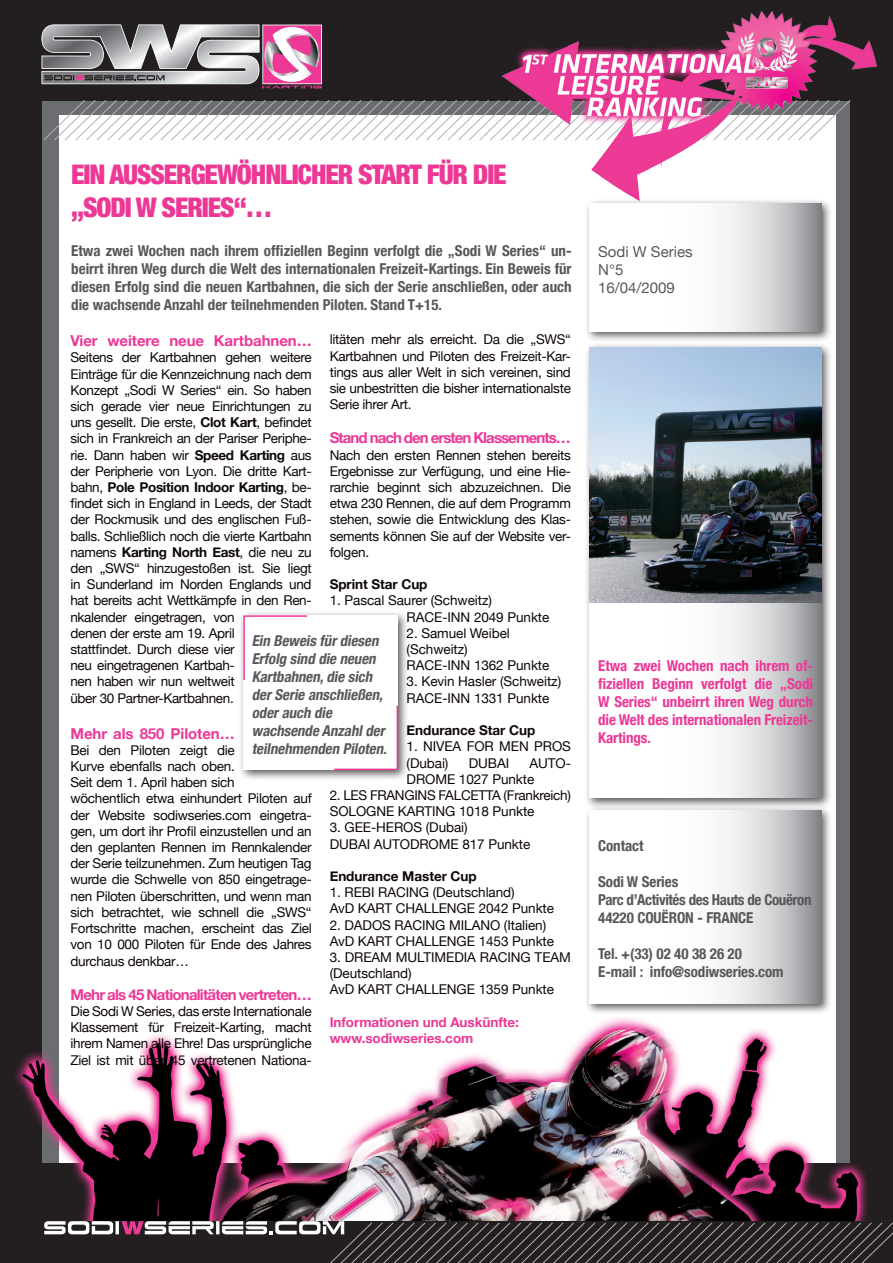
<style>
.page{position:relative;width:893px;height:1263px;background:#231f20}
.page>*{position:absolute;margin:0;border:0;box-sizing:border-box;transform-origin:0 0}
.t1{font:900 condensed 27px/32.4px "Helvetica Neue";letter-spacing:-.04em;color:#ed3896}
.t2{font:700 condensed 15px/18px "Helvetica Neue";letter-spacing:-.005em;color:#57585a;text-align:justify}
.t3{font:700 condensed 15px/18px "Helvetica Neue";letter-spacing:-.005em;color:#ed3896;text-align:justify}
.t4{font:italic 700 condensed 15px/18px "Helvetica Neue";color:#57585a}
.t5{font:700 15px "Helvetica Neue";letter-spacing:-.05em;color:#ed3896}
.t6{font:700 condensed 15px/18px "Helvetica Neue";letter-spacing:-.025em;color:#57585a}
.t7{font:700 15px "Helvetica Neue";letter-spacing:-.005em;color:#ed3896}
.t8{font:15px/18px "Helvetica Neue";color:#57585a}
.t9{font:13.5px/16.2px "Helvetica Neue";letter-spacing:-.02em;color:#0e0607}
.t10{font:700 13.5px "Helvetica Neue";letter-spacing:-.005em;color:#0e0607}
.t11{font:700 13.5px/16.2px "Helvetica Neue";letter-spacing:-.005em;color:#ed3896}
.s1{font-weight:700}
</style>
<div class="page">
<div style="left:43px;top:101px;width:807px;height:1075px;background:#6c6d70"></div>
<div style="left:59px;top:115px;width:777px;height:1047px;background:#fff"></div>
<svg style="left:43px;top:100px;width:449px;height:41px"></svg>
<svg style="left:41px;top:24px;width:281px;height:64px"></svg>
<img style="left:492px;top:11px;width:385px;height:187px">
<img style="left:15px;top:993px;width:852px;height:228px">
<svg style="left:44px;top:1221px;width:849px;height:42px"></svg>
<div style="left:584px;top:198px;width:249px;height:145px;background:#231f20;opacity:.75"></div>
<svg style="left:590px;top:203px;width:231px;height:129px"></svg>
<div style="left:584px;top:343px;width:249px;height:466px;background:#231f20;opacity:.75"></div>
<svg style="left:590px;top:602px;width:231px;height:196px"></svg>
<img style="left:590px;top:348px;width:231px;height:254px">
<div style="left:584px;top:805px;width:249px;height:210px;background:#231f20;opacity:.75"></div>
<svg style="left:590px;top:810px;width:231px;height:193px"></svg>
<div style="left:238px;top:610px;width:171px;height:171px;background:#231f20;opacity:.75"></div>
<div style="left:243px;top:615px;width:155px;height:155px;background:#fff"></div>
<hr style="left:243px;top:616px;width:2px;height:64px;background:#ed3896">
<hr style="left:243px;top:615px;width:64px;height:2px;background:#ed3896">
<hr style="left:397px;top:706px;width:1px;height:63px;background:#ed3896">
<hr style="left:334px;top:769px;width:64px;height:1px;background:#ed3896">
<h1 class="t1" style="left:71px;top:158px;width:437px">EIN AUSSERGEWÖHNLICHER START FÜR DIE „SODI W SERIES“…</h1>
<p class="t2" style="left:71px;top:242px;width:502px">Etwa zwei Wochen nach ihrem offiziellen Beginn verfolgt die „Sodi W Series“ un&shy;beirrt ihren Weg durch die Welt des internationalen Freizeit-Kartings. Ein Beweis für diesen Erfolg sind die neuen Kartbahnen, die sich der Serie anschließen, oder auch die wachsende Anzahl der teilnehmenden Piloten. Stand T+15.</p>
<p class="t7" style="left:70px;top:332px;width:243px">Vier weitere neue Kartbahnen…</p>
<p class="t9" style="left:70px;top:349px;width:243px">Seitens der Kartbahnen gehen weitere Einträge für die Kennzeichnung nach dem Konzept „Sodi W Series“ ein. So haben sich gerade vier neue Einrichtungen zu uns gesellt. Die erste, <span class="s1">Clot Kart</span>, befindet sich in Frankreich an der Pariser Periphe&shy;rie. Dann haben wir <span class="s1">Speed Karting</span> aus der Peripherie von Lyon. Die dritte Kart&shy;bahn, <span class="s1">Pole Position Indoor Karting</span>, be&shy;findet sich in England in Leeds, der Stadt der Rockmusik und des englischen Fuß&shy;balls. Schließlich noch die vierte Kartbahn namens <span class="s1">Karting North East</span>, die neu zu den „SWS“ hinzugestoßen ist. Sie liegt in Sunderland im Norden Englands und hat bereits acht Wettkämpfe in den Ren&shy;nkalender eingetragen, von<br>denen der erste am 19. April<br>stattfindet. Durch diese vier<br>neu eingetragenen Kartbah-<br>nen haben wir nun weltweit<br>über 30 Partner-Kartbahnen.</p>
<p class="t7" style="left:70px;top:724px;width:166px">Mehr als 850 Piloten…</p>
<p class="t9" style="left:70px;top:742px;width:243px">Bei den Piloten zeigt die<br>Kurve ebenfalls nach oben.<br>Seit dem 1. April haben sich<br>wöchentlich etwa einhundert Piloten auf der Website sodiwseries.com eingetra&shy;gen, um dort ihr Profil einzustellen und an den geplanten Rennen im Rennkalender der Serie teilzunehmen. Zum heutigen Tag wurde die Schwelle von 850 eingetrage&shy;nen Piloten überschritten, und wenn man sich betrachtet, wie schnell die „SWS“ Fortschritte machen, erscheint das Ziel von 10 000 Piloten für Ende des Jahres durchaus denkbar…</p>
<p class="t5" style="left:70px;top:985px;width:243px">Mehr als 45 Nationalitäten vertreten…</p>
<p class="t9" style="left:70px;top:1003px;width:243px;text-align:justify">Die Sodi W Series, das erste Internationale Klassement für Freizeit-Karting, macht ihrem Namen alle Ehre! Das ursprüngliche Ziel ist mit über 45 vertretenen Nationa-</p>
<p class="t9" style="left:330px;top:331px;width:243px;text-align:justify">litäten mehr als erreicht. Da die „SWS“ Kartbahnen und Piloten des Freizeit-Kar&shy;tings aus aller Welt in sich vereinen, sind sie unbestritten die bisher internationalste Serie ihrer Art.</p>
<p class="t5" style="left:330px;top:429px;width:243px">Stand nach den ersten Klassements…</p>
<p class="t9" style="left:330px;top:447px;width:243px;text-align:justify">Nach den ersten Rennen stehen bereits Ergebnisse zur Verfügung, und eine Hie&shy;rarchie beginnt sich abzuzeichnen. Die etwa 230 Rennen, die auf dem Programm stehen, sowie die Entwicklung des Klas&shy;sements können Sie auf der Website ver&shy;folgen.</p>
<p class="t10" style="left:330px;top:576px;width:99px">Sprint Star Cup</p>
<p class="t9" style="left:407px;top:592px;width:144px;text-indent:-77px">1. Pascal Saurer (Schweitz)<br>RACE-INN 2049 Punkte</p>
<p class="t9" style="left:407px;top:625px;width:144px">2. Samuel Weibel (Schweitz)<br>RACE-INN 1362 Punkte</p>
<p class="t9" style="left:407px;top:673px;width:156px">3. Kevin Hasler (Schweitz)<br>RACE-INN 1331 Punkte</p>
<p class="t10" style="left:407px;top:722px;width:130px">Endurance Star Cup</p>
<p class="t9" style="left:407px;top:738px;width:166px">1. NIVEA FOR MEN PROS (Dubai)</p>
<p class="t4" style="left:252px;top:631px;width:140px">Ein Beweis fürdiesen<br>Erfolg sind die neuen<br>Kartbahnen,die sich derSerie anschließen, oderauch die wachsende Anzahlder teilnehmenden Piloten.</p>
<p class="t9" style="left:407px;top:754px;width:166px;text-indent:123px">AUTO-<br>DROME 1027 Punkte</p>
<p class="t9" style="left:330px;top:787px;width:243px">2. LES FRANGINS FALCETTA (Frankreich)<br>SOLOGNE KARTING 1018 Punkte</p>
<p class="t9" style="left:330px;top:819px;width:202px">3. GEE-HEROS (Dubai)<br>DUBAI AUTODROME 817 Punkte</p>
<p class="t10" style="left:330px;top:868px;width:148px">Endurance Master Cup</p>
<p class="t9" style="left:330px;top:884px;width:226px">1. REBI RACING (Deutschland)<br>AvD KART CHALLENGE 2042 Punkte</p>
<p class="t9" style="left:330px;top:916px;width:226px">2. DADOS RACING MILANO (Italien)<br>AvD KART CHALLENGE 1453 Punkte</p>
<p class="t9" style="left:330px;top:949px;width:243px">3. DREAM MULTIMEDIA RACING TEAM (Deutschland)<br>AvD KART CHALLENGE 1359 Punkte</p>
<p class="t11" style="left:330px;top:1013px;width:191px">Informationen und Auskünfte: www.sodiwseries.com</p>
<p class="t9" style="left:469px;top:754px;width:42px">DUBAI</p>
<p class="t8" style="left:598px;top:242px;width:96px">Sodi W Series<br>N°5<br>16/04/2009</p>
<p class="t3" style="left:598px;top:656px;width:216px">Etwa zwei Wochen nach ihrem of&shy;fiziellen Beginn verfolgt die „Sodi W Series“ unbeirrt ihren Weg durch die Welt des internationalen Freizeit-Kartings.</p>
<p class="t2" style="left:598px;top:836px;width:47px">Contact</p>
<p class="t6" style="left:598px;top:872px;width:215px">Sodi W Series<br>Parc d’Activités des Hauts de Couëron<br>44220 COUËRON - FRANCE</p>
<p class="t2" style="left:598px;top:944px;width:187px">Tel. +(33) 02 40 38 26 20<br>E-mail : info@sodiwseries.com</p>
</div>
